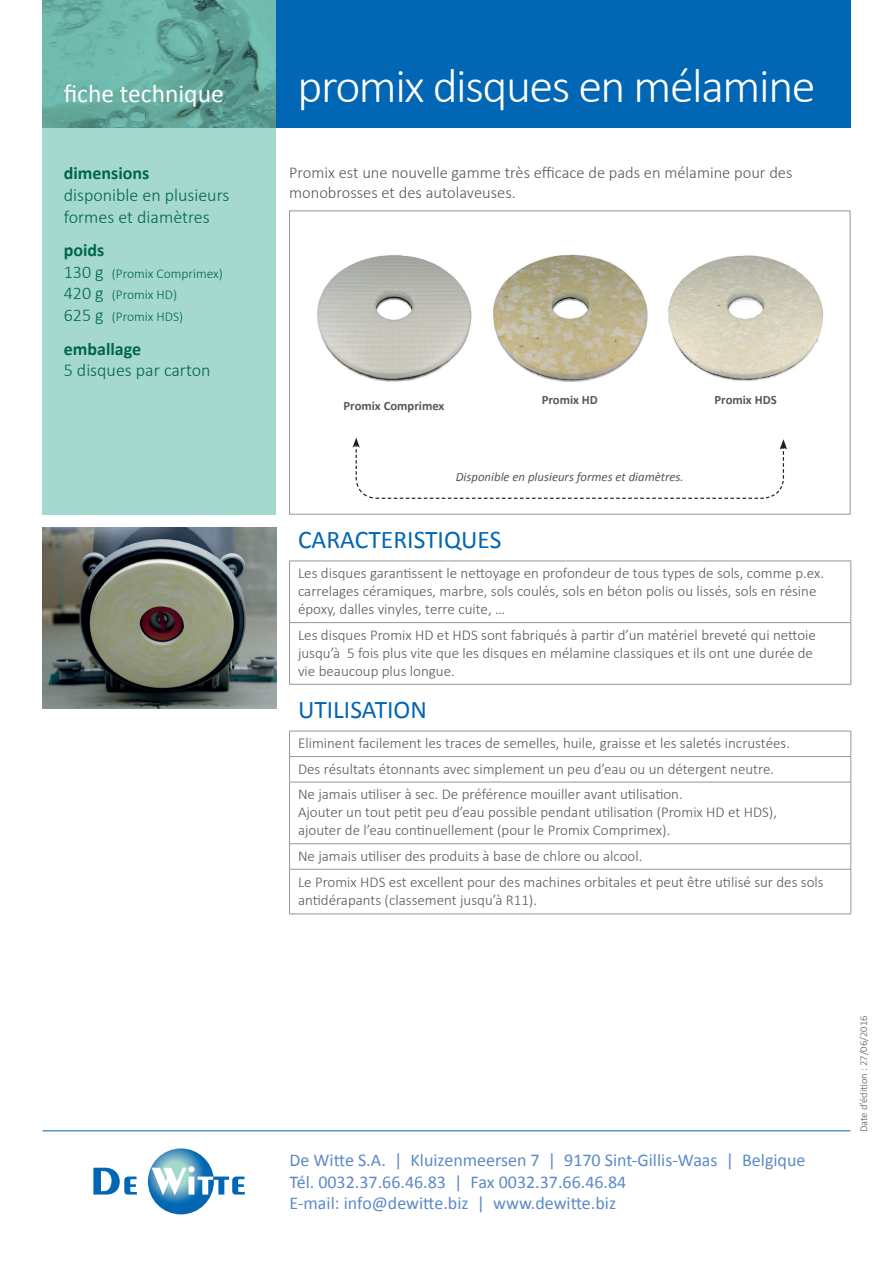
<style>
.page{position:relative;width:893px;height:1263px;background:#fff}
.page>*{position:absolute;margin:0;border:0;box-sizing:border-box;transform-origin:0 0}
.t1{font:300 48px "Calibri";letter-spacing:-.03em;color:#fff}
.t2{font:25.5px "Calibri";color:#0166b3}
.t3{font:25.5px "Calibri";color:#fff}
.t4{font:18px/21.6px "Calibri";color:#5c8ac7}
.t5{font:300 18px/21.6px "Calibri";color:#00654f}
.t6{font:700 18px "Calibri";color:#00654f}
.t7{font:300 16.5px/19.8px "Calibri";color:#57585a}
.t8{font:300 15px/18px "Calibri";color:#57585a}
.t9{font:300 13.5px/21.6px "Calibri";color:#00654f}
.t10{font:italic 12.75px "Calibri";color:#57585a}
.t11{font:700 12.75px "Calibri";color:#57585a}
.t12{font:300 10.5px "Calibri";color:#57585a}
.s1{font-size:18px}
</style>
<div class="page">
<svg style="left:93px;top:1168px;width:44px;height:26px"></svg>
<svg style="left:148px;top:1148px;width:97px;height:66px"></svg>
<hr style="left:43px;top:1130px;width:807px;height:1px;background:#0166b3">
<div style="left:289px;top:210px;width:561px;height:304px;border:1px solid #939598"></div>
<div style="left:43px;top:128px;width:233px;height:386px;background:#a5d9cd"></div>
<svg style="left:43px;top:0;width:233px;height:128px;background:#65ab9e"></svg>
<div style="left:276px;top:0;width:574px;height:128px;background:#0166b3"></div>
<hr style="left:289px;top:731px;width:562px;height:1px;background:#939598">
<hr style="left:289px;top:756px;width:562px;height:1px;background:#939598">
<svg style="left:289px;top:731px;width:1px;height:51px"></svg>
<svg style="left:850px;top:731px;width:1px;height:51px"></svg>
<hr style="left:289px;top:782px;width:562px;height:1px;background:#939598">
<hr style="left:289px;top:782px;width:1px;height:61px;background:#939598">
<hr style="left:850px;top:782px;width:1px;height:61px;background:#939598">
<hr style="left:289px;top:843px;width:562px;height:1px;background:#939598">
<svg style="left:289px;top:844px;width:1px;height:25px"></svg>
<svg style="left:850px;top:844px;width:1px;height:25px"></svg>
<hr style="left:289px;top:869px;width:562px;height:1px;background:#939598">
<hr style="left:289px;top:870px;width:1px;height:43px;background:#939598">
<hr style="left:850px;top:870px;width:1px;height:43px;background:#939598">
<hr style="left:289px;top:913px;width:562px;height:1px;background:#939598">
<hr style="left:289px;top:561px;width:562px;height:1px;background:#939598">
<hr style="left:289px;top:561px;width:1px;height:61px;background:#939598">
<hr style="left:850px;top:561px;width:1px;height:61px;background:#939598">
<hr style="left:289px;top:622px;width:562px;height:1px;background:#939598">
<hr style="left:289px;top:623px;width:1px;height:61px;background:#939598">
<hr style="left:850px;top:623px;width:1px;height:61px;background:#939598">
<hr style="left:289px;top:684px;width:562px;height:1px;background:#939598">
<img style="left:43px;top:527px;width:233px;height:181px">
<svg style="left:352px;top:438px;width:435px;height:61px"></svg>
<img style="left:317px;top:255px;width:155px;height:127px">
<img style="left:493px;top:254px;width:155px;height:128px">
<img style="left:668px;top:255px;width:155px;height:126px">
<h2 class="t3" style="left:64px;top:77px;width:161px">fiche technique</h2>
<p class="t6" style="left:64px;top:162px;width:87px">dimensions</p>
<p class="t5" style="left:64px;top:183px;width:167px">disponible en plusieurs formes et diamètres</p>
<p class="t6" style="left:64px;top:239px;width:42px">poids</p>
<p class="t9" style="left:64px;top:262px;width:161px"><span class="s1">130 g</span> (Promix Comprimex)<br><span class="s1">420 g</span> (Promix HD)<br><span class="s1">625 g</span> (Promix HDS)</p>
<p class="t6" style="left:64px;top:337px;width:79px">emballage</p>
<p class="t5" style="left:64px;top:359px;width:148px">5 disques par carton</p>
<h1 class="t1" style="left:298px;top:56px;width:519px">promix disques en mélamine</h1>
<p class="t7" style="left:289px;top:162px;width:505px">Promix est une nouvelle gamme très efficace de pads en mélamine pour des monobrosses et des autolaveuses.</p>
<p class="t11" style="left:344px;top:397px;width:102px">Promix Comprimex</p>
<p class="t11" style="left:542px;top:392px;width:58px">Promix HD</p>
<p class="t11" style="left:714px;top:392px;width:64px">Promix HDS</p>
<p class="t10" style="left:456px;top:468px;width:229px">Disponible en plusieurs formes et diamètres.</p>
<h2 class="t2" style="left:298px;top:523px;width:205px">CARACTERISTIQUES</h2>
<p class="t8" style="left:298px;top:563px;width:527px">Les disques garantissent le nettoyage en profondeur de tous types de sols, comme p.ex. carrelages céramiques, marbre, sols coulés, sols en béton polis ou lissés, sols en résine époxy, dalles vinyles, terre cuite, …</p>
<p class="t8" style="left:298px;top:625px;width:519px">Les disques Promix HD et HDS sont fabriqués à partir d’un matériel breveté qui nettoie jusqu’à 5 fois plus vite que les disques en mélamine classiques et ils ont une durée de vie beaucoup plus longue.</p>
<h2 class="t2" style="left:298px;top:693px;width:130px">UTILISATION</h2>
<p class="t8" style="left:298px;top:730px;width:493px;line-height:25.5px">Eliminent facilement les traces de semelles, huile, graisse et les saletés incrustées.<br>Des résultats étonnants avec simplement un peu d’eau ou un détergent neutre.<br>Ne jamais utiliser à sec. De préférence mouiller avant utilisation.</p>
<p class="t8" style="left:298px;top:803px;width:481px">Ajouter un tout petit peu d’eau possible pendant utilisation (Promix HD et HDS), ajouter de l’eau continuellement (pour le Promix Comprimex).</p>
<p class="t8" style="left:298px;top:842px;width:527px;line-height:25.5px">Ne jamais utiliser des produits à base de chlore ou alcool.<br>Le Promix HDS est excellent pour des machines orbitales et peut être utilisé sur des sols</p>
<p class="t8" style="left:298px;top:890px;width:241px">antidérapants (classement jusqu’à R11).</p>
<p class="t4" style="left:290px;top:1149px;width:517px">De Witte S.A. | Kluizenmeersen 7 | 9170 Sint-Gillis-Waas | Belgique<br>Tél. 0032.37.66.46.83 | Fax 0032.37.66.46.84<br>E-mail: info@dewitte.biz | www.dewitte.biz</p>
<p class="t12" style="left:857px;top:1132px;width:118px;rotate:-90deg">Date d’édition : 27/06/2016</p>
</div>
